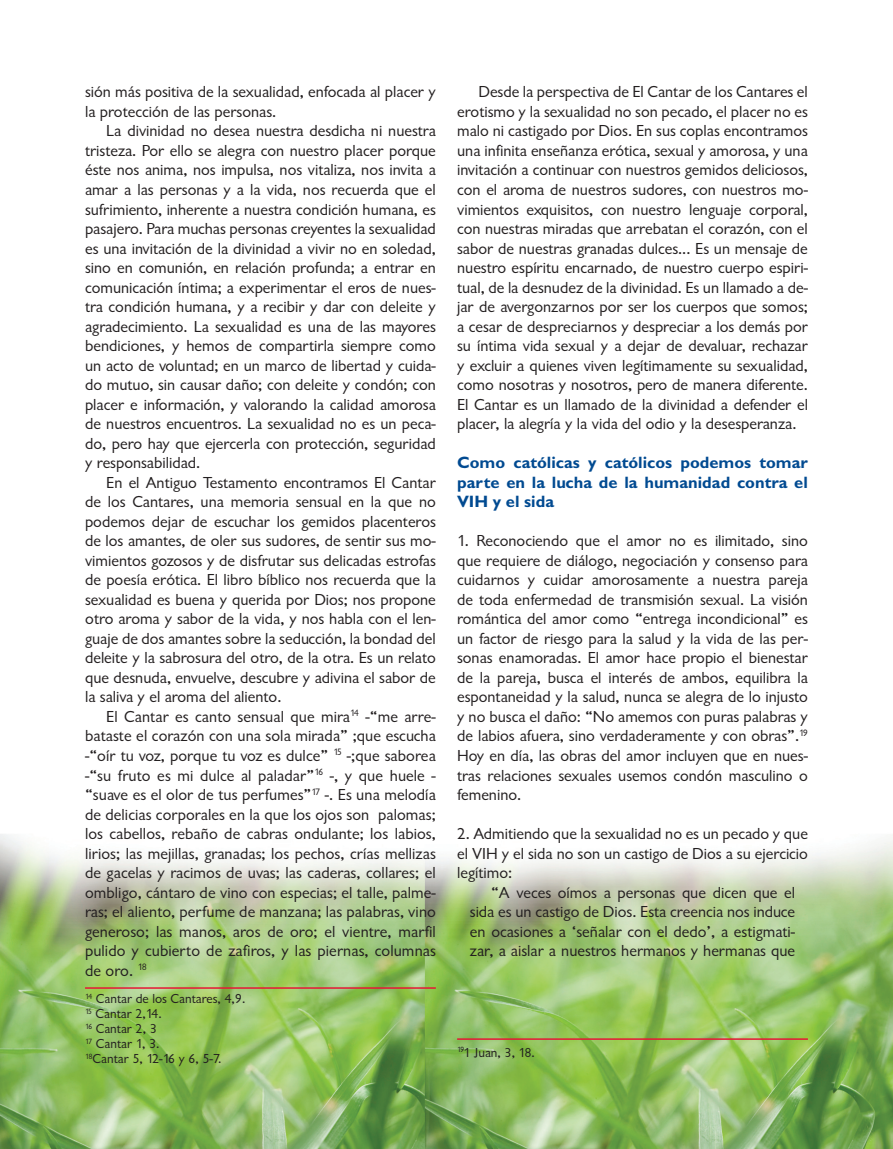
<style>
.page{position:relative;width:893px;height:1149px;background:#fff}
.page>*{position:absolute;margin:0;border:0;box-sizing:border-box;transform-origin:0 0}
.t1{font:16.5px/19.5px "Classical Sans Regular DTC";color:#231f20;text-align:justify}
.t2{font:16.5px/19.5px "Classical Sans Bold DTC";color:#014a91;text-align:justify}
.t3{font:13.5px/15px "Classical Sans Regular DTC";color:#231f20}
</style>
<div class="page">
<img style="left:0;top:834px;width:893px;height:314px">
<hr style="left:85px;top:986px;width:351px;height:2px;background:#e51836">
<hr style="left:457px;top:1037px;width:351px;height:2px;background:#e51836">
<p class="t1" style="left:85px;top:83px;width:352px">sión más positiva de la sexualidad, enfocada al placer y la protección de las personas.</p>
<p class="t1" style="left:85px;top:122px;width:352px;text-indent:21px">La divinidad no desea nuestra desdicha ni nuestra tristeza. Por ello se alegra con nuestro placer porque éste nos anima, nos impulsa, nos vitaliza, nos invita a amar a las personas y a la vida, nos recuerda que el sufrimiento, inherente a nuestra condición humana, es pasajero. Para muchas personas creyentes la sexualidad es una invitación de la divinidad a vivir no en soledad, sino en comunión, en relación profunda; a entrar en comunicación íntima; a experimentar el eros de nues&shy;tra condición humana, y a recibir y dar con deleite y agradecimiento. La sexualidad es una de las mayores bendiciones, y hemos de compartirla siempre como un acto de voluntad; en un marco de libertad y cuida&shy;do mutuo, sin causar daño; con deleite y condón; con placer e información, y valorando la calidad amorosa de nuestros encuentros. La sexualidad no es un peca&shy;do, pero hay que ejercerla con protección, seguridad y responsabilidad.</p>
<p class="t1" style="left:85px;top:473px;width:352px;text-indent:21px">En el Antiguo Testamento encontramos El Cantar de los Cantares, una memoria sensual en la que no podemos dejar de escuchar los gemidos placenteros de los amantes, de oler sus sudores, de sentir sus mo&shy;vimientos gozosos y de disfrutar sus delicadas estrofas de poesía erótica. El libro bíblico nos recuerda que la sexualidad es buena y querida por Dios; nos propone otro aroma y sabor de la vida, y nos habla con el len&shy;guaje de dos amantes sobre la seducción, la bondad del deleite y la sabrosura del otro, de la otra. Es un relato que desnuda, envuelve, descubre y adivina el sabor de la saliva y el aroma del aliento.</p>
<p class="t1" style="left:85px;top:707px;width:352px;text-indent:21px">El Cantar es canto sensual que mira<sup>14</sup> -“me arre&shy;bataste el corazón con una sola mirada” ;que escucha -“oír tu voz, porque tu voz es dulce” <sup>15</sup> -;que saborea -“su fruto es mi dulce al paladar”<sup>16</sup> -, y que huele - “suave es el olor de tus perfumes”<sup>17</sup> -. Es una melodía de delicias corporales en la que los ojos son palomas; los cabellos, rebaño de cabras ondulante; los labios, lirios; las mejillas, granadas; los pechos, crías mellizas de gacelas y racimos de uvas; las caderas, collares; el ombligo, cántaro de vino con especias; el talle, palme&shy;ras; el aliento, perfume de manzana; las palabras, vino generoso; las manos, aros de oro; el vientre, marfil pulido y cubierto de zafiros, y las piernas, columnas de oro. <sup>18</sup></p>
<p class="t3" style="left:85px;top:991px;width:162px"><sup>14</sup> Cantar de los Cantares, 4,9.<br><sup>15</sup> Cantar 2,14.<br><sup>16</sup> Cantar 2, 3<br><sup>17</sup> Cantar 1, 3.<br><sup>18</sup>Cantar 5, 12-16 y 6, 5-7.</p>
<p class="t1" style="left:457px;top:83px;width:352px;text-indent:21px">Desde la perspectiva de El Cantar de los Cantares el erotismo y la sexualidad no son pecado, el placer no es malo ni castigado por Dios. En sus coplas encontramos una infinita enseñanza erótica, sexual y amorosa, y una invitación a continuar con nuestros gemidos deliciosos, con el aroma de nuestros sudores, con nuestros mo&shy;vimientos exquisitos, con nuestro lenguaje corporal, con nuestras miradas que arrebatan el corazón, con el sabor de nuestras granadas dulces... Es un mensaje de nuestro espíritu encarnado, de nuestro cuerpo espiri&shy;tual, de la desnudez de la divinidad. Es un llamado a de&shy;jar de avergonzarnos por ser los cuerpos que somos; a cesar de despreciarnos y despreciar a los demás por su íntima vida sexual y a dejar de devaluar, rechazar y excluir a quienes viven legítimamente su sexualidad, como nosotras y nosotros, pero de manera diferente.<br>El Cantar es un llamado de la divinidad a defender el placer, la alegría y la vida del odio y la desesperanza.</p>
<p class="t2" style="left:457px;top:453px;width:352px">Como católicas y católicos podemos tomar parte en la lucha de la humanidad contra el VIH y el sida</p>
<p class="t1" style="left:457px;top:531px;width:352px">1. Reconociendo que el amor no es ilimitado, sino que requiere de diálogo, negociación y consenso para cuidarnos y cuidar amorosamente a nuestra pareja de toda enfermedad de transmisión sexual. La visión romántica del amor como “entrega incondicional” es un factor de riesgo para la salud y la vida de las per&shy;sonas enamoradas. El amor hace propio el bienestar de la pareja, busca el interés de ambos, equilibra la espontaneidad y la salud, nunca se alegra de lo injusto y no busca el daño: “No amemos con puras palabras y de labios afuera, sino verdaderamente y con obras”.<sup>19<br></sup>Hoy en día, las obras del amor incluyen que en nues&shy;tras relaciones sexuales usemos condón masculino o femenino.</p>
<p class="t1" style="left:457px;top:824px;width:352px">2. Admitiendo que la sexualidad no es un pecado y que el VIH y el sida no son un castigo de Dios a su ejercicio legítimo:</p>
<p class="t1" style="left:470px;top:882px;width:327px;text-indent:21px">“A veces oímos a personas que dicen que el sida es un castigo de Dios. Esta creencia nos induce en ocasiones a ‘señalar con el dedo’, a estigmati&shy;zar, a aislar a nuestros hermanos y hermanas que</p>
<p class="t3" style="left:457px;top:1044px;width:79px"><sup>19</sup>1 Juan, 3, 18.</p>
</div>
